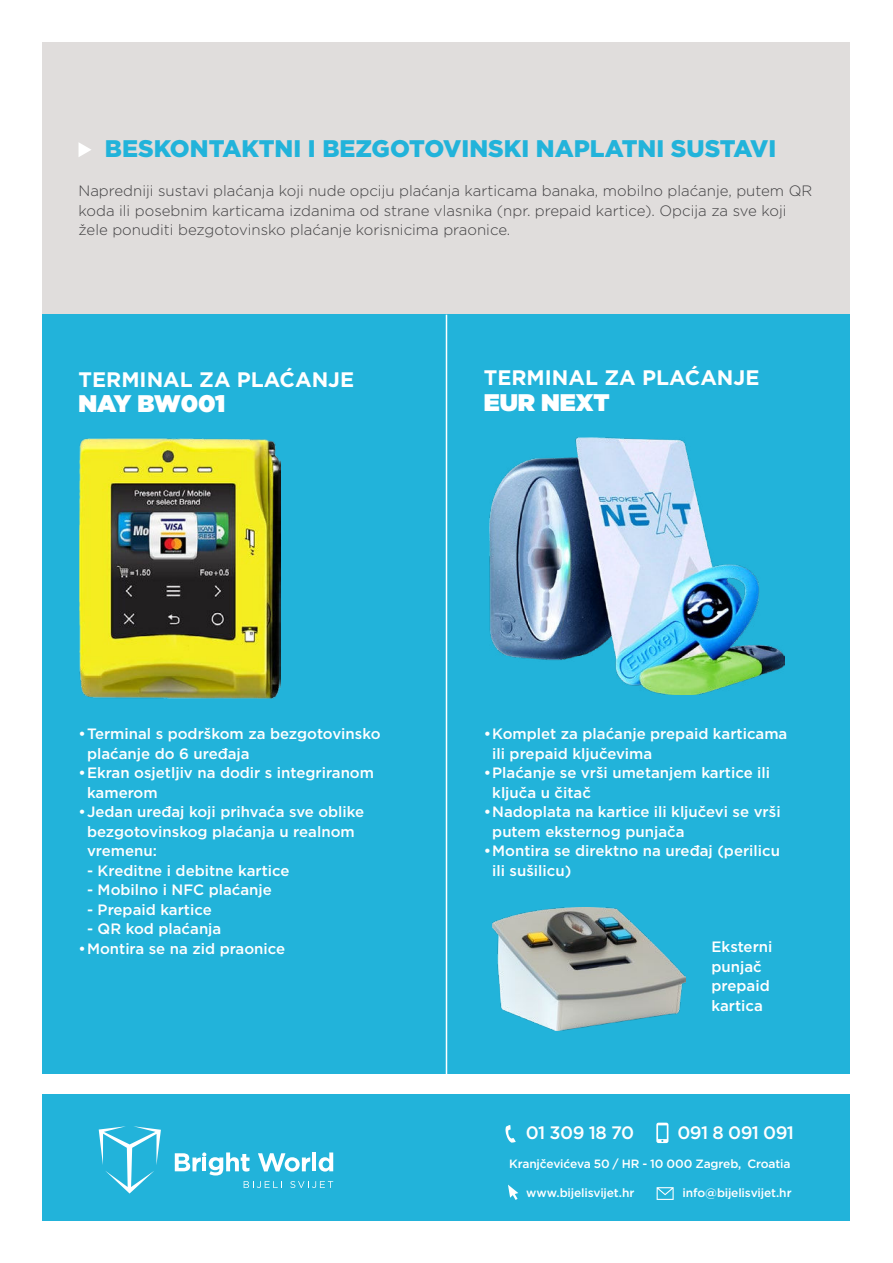
<style>
.page{position:relative;width:893px;height:1263px;background:#fff}
.page>*{position:absolute;margin:0;border:0;box-sizing:border-box;transform-origin:0 0}
.t1{font:900 24px "Gotham";color:#22b3da}
.t2{font:900 24px "Gotham";color:#fff}
.t3{font:700 21px "Gotham";color:#fff}
.t4{font:500 18px "Gotham";letter-spacing:-.03em;color:#fff}
.t5{font:500 15px/19.5px "Gotham";color:#fff}
.t6{font:300 15px/19.5px "Gotham";color:#414042}
.t7{font:500 12px "Gotham";letter-spacing:-.015em;color:#fff}
</style>
<div class="page">
<div style="left:43px;top:1094px;width:807px;height:126px;background:#22b3da"></div>
<svg style="left:505px;top:1125px;width:11px;height:18px"></svg>
<svg style="left:656px;top:1123px;width:12px;height:20px"></svg>
<svg style="left:657px;top:1187px;width:17px;height:13px"></svg>
<svg style="left:508px;top:1184px;width:10px;height:16px"></svg>
<svg style="left:99px;top:1126px;width:62px;height:67px"></svg>
<svg style="left:244px;top:1181px;width:38px;height:7px"></svg>
<svg style="left:290px;top:1181px;width:43px;height:7px"></svg>
<hr style="left:312px;top:1152px;width:4px;height:19px;background:#fff">
<svg style="left:319px;top:1152px;width:14px;height:19px"></svg>
<svg style="left:175px;top:1152px;width:75px;height:23px"></svg>
<svg style="left:258px;top:1153px;width:52px;height:18px"></svg>
<div style="left:43px;top:43px;width:807px;height:272px;background:#e0dddc"></div>
<div style="left:43px;top:315px;width:807px;height:759px;background:#22b3da"></div>
<svg style="left:79px;top:143px;width:12px;height:14px"></svg>
<hr style="left:446px;top:315px;width:1px;height:767px;background:#fff">
<img style="left:80px;top:438px;width:200px;height:260px">
<img style="left:489px;top:438px;width:295px;height:256px">
<img style="left:493px;top:908px;width:193px;height:122px">
<h1 class="t1" style="left:105px;top:136px;width:673px">BESKONTAKTNI I BEZGOTOVINSKI NAPLATNI SUSTAVI</h1>
<p class="t6" style="left:79px;top:182px;width:735px">Napredniji sustavi plaćanja koji nude opciju plaćanja karticama banaka, mobilno plaćanje, putem QR koda ili posebnim karticama izdanima od strane vlasnika (npr. prepaid kartice). Opcija za sve koji žele ponuditi bezgotovinsko plaćanje korisnicima praonice.</p>
<h2 class="t3" style="left:79px;top:368px;width:277px">TERMINAL ZA PLAĆANJE</h2>
<h1 class="t2" style="left:79px;top:393px;width:148px">NAY BW001</h1>
<h2 class="t3" style="left:484px;top:366px;width:277px">TERMINAL ZA PLAĆANJE</h2>
<h1 class="t2" style="left:484px;top:392px;width:127px">EUR NEXT</h1>
<p class="t5" style="left:87px;top:724px;width:295px;text-indent:-9px">• Terminal s podrškom za bezgotovinsko plaćanje do 6 uređaja</p>
<p class="t5" style="left:87px;top:763px;width:289px;text-indent:-9px">• Ekran osjetljiv na dodir s integriranom kamerom</p>
<p class="t5" style="left:87px;top:802px;width:279px;text-indent:-9px">• Jedan uređaj koji prihvaća sve oblike bezgotovinskog plaćanja u realnom vremenu:</p>
<p class="t5" style="left:87px;top:861px;width:204px">- Kreditne i debitne kartice</p>
<p class="t5" style="left:87px;top:880px;width:186px">- Mobilno i NFC plaćanje</p>
<p class="t5" style="left:87px;top:900px;width:126px">- Prepaid kartice</p>
<p class="t5" style="left:87px;top:919px;width:136px">- QR kod plaćanja</p>
<p class="t5" style="left:79px;top:939px;width:208px">• Montira se na zid praonice</p>
<p class="t5" style="left:492px;top:724px;width:297px;text-indent:-9px">• Komplet za plaćanje prepaid karticama ili prepaid ključevima</p>
<p class="t5" style="left:492px;top:763px;width:279px;text-indent:-9px">• Plaćanje se vrši umetanjem kartice ili ključa u čitač</p>
<p class="t5" style="left:492px;top:802px;width:290px;text-indent:-9px">• Nadoplata na kartice ili ključevi se vrši putem eksternog punjača</p>
<p class="t5" style="left:492px;top:841px;width:289px;text-indent:-9px">• Montira se direktno na uređaj (perilicu ili sušilicu)</p>
<p class="t5" style="left:711px;top:937px;width:62px">Eksterni punjač prepaid kartica</p>
<p class="t4" style="left:526px;top:1123px;width:110px">01 309 18 70</p>
<p class="t4" style="left:677px;top:1123px;width:118px">091 8 091 091</p>
<p class="t7" style="left:509px;top:1157px;width:283px">Kranjčevićeva 50 / HR - 10 000 Zagreb, Croatia</p>
<p class="t7" style="left:526px;top:1186px;width:110px">www.bijelisvijet.hr</p>
<p class="t7" style="left:683px;top:1186px;width:110px">info@bijelisvijet.hr</p>
</div>
